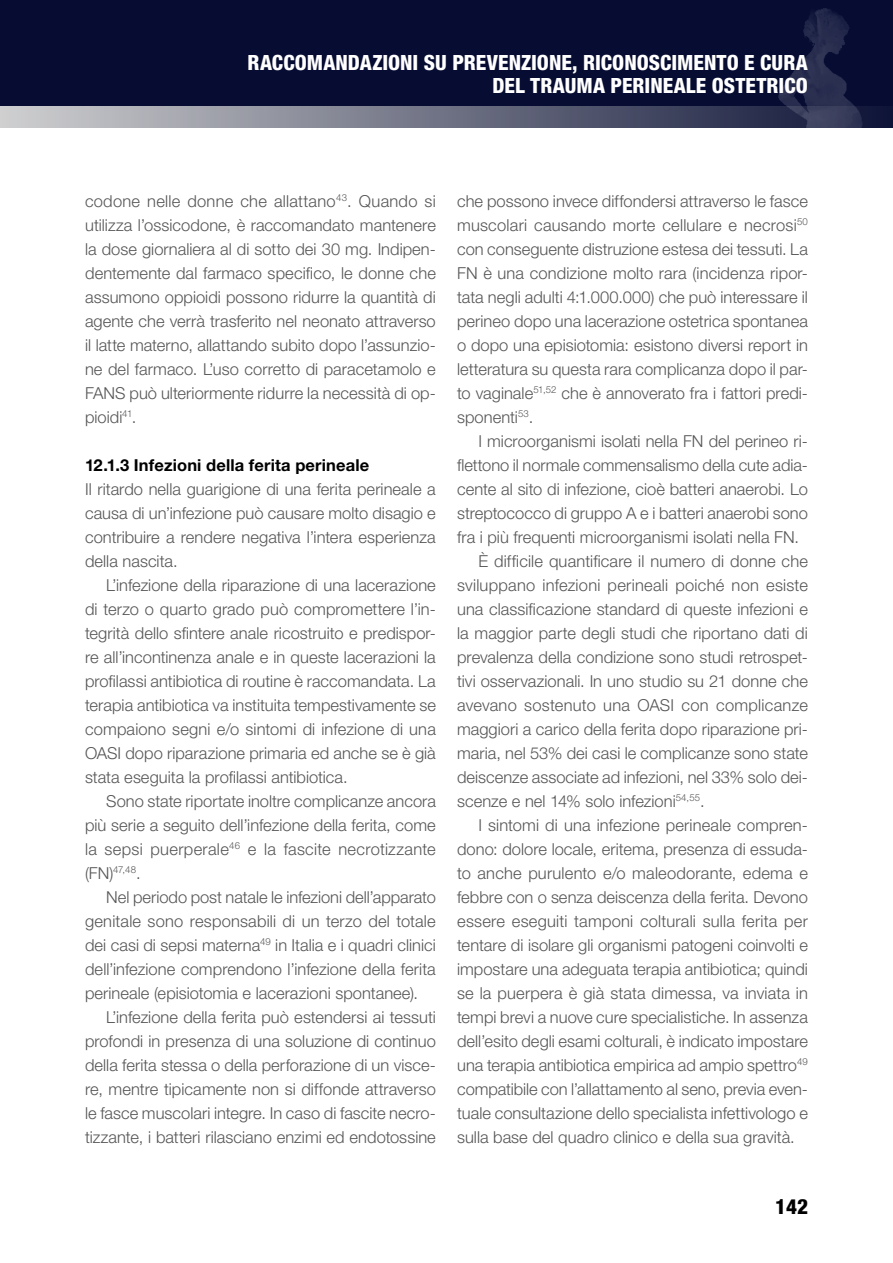
<style>
.page{position:relative;width:893px;height:1263px;background:#fff}
.page>*{position:absolute;margin:0;border:0;box-sizing:border-box;transform-origin:0 0}
.t1{font:800 condensed 21px/22.5px "Helvetica Neue LT Std";color:#fff;text-align:right}
.t2{font:800 condensed 21px "Helvetica Neue LT Std";color:#000}
.t3{font:300 16.5px/24px "Helvetica Neue LT Std";color:#575656;text-align:justify}
.t4{font:700 16.5px "Helvetica Neue LT Std";letter-spacing:.01em;color:#000}
</style>
<div class="page">
<div style="left:0;top:0;width:893px;height:128px;background:#070d32"></div>
<img style="left:778px;top:8px;width:76px;height:98px">
<svg style="left:0;top:106px;width:872px;height:22px;background:#737687"></svg>
<p class="t1" style="left:247px;top:51px;width:562px">RACCOMANDAZIONI SU PREVENZIONE, RICONOSCIMENTO E CURA<br>DEL TRAUMA PERINEALE OSTETRICO</p>
<p class="t3" style="left:85px;top:189px;width:352px">codone nelle donne che allattano<sup>43</sup>. Quando si utilizza l’ossicodone, è raccomandato mantenere la dose giornaliera al di sotto dei 30 mg. Indipen‑ dentemente dal farmaco specifico, le donne che assumono oppioidi possono ridurre la quantità di agente che verrà trasferito nel neonato attraverso il latte materno, allattando subito dopo l’assunzio‑ ne del farmaco. L’uso corretto di paracetamolo e FANS può ulteriormente ridurre la necessità di op‑ pioidi<sup>41</sup>.</p>
<p class="t4" style="left:85px;top:455px;width:286px">12.1.3 Infezioni della ferita perineale</p>
<p class="t3" style="left:85px;top:477px;width:352px">Il ritardo nella guarigione di una ferita perineale a causa di un’infezione può causare molto disagio e contribuire a rendere negativa l’intera esperienza della nascita.</p>
<p class="t3" style="left:85px;top:573px;width:352px;text-indent:21px">L’infezione della riparazione di una lacerazione di terzo o quarto grado può compromettere l’in‑ tegrità dello sfintere anale ricostruito e predispor‑ re all’incontinenza anale e in queste lacerazioni la profilassi antibiotica di routine è raccomandata. La terapia antibiotica va instituita tempestivamente se compaiono segni e/o sintomi di infezione di una OASI dopo riparazione primaria ed anche se è già stata eseguita la profilassi antibiotica.</p>
<p class="t3" style="left:85px;top:789px;width:352px;text-indent:21px">Sono state riportate inoltre complicanze ancora più serie a seguito dell’infezione della ferita, come la sepsi puerperale<sup>46</sup> e la fascite necrotizzante (FN)<sup>47,48</sup>.</p>
<p class="t3" style="left:85px;top:885px;width:352px;text-indent:21px">Nel periodo post natale le infezioni dell’apparato genitale sono responsabili di un terzo del totale dei casi di sepsi materna<sup>49</sup> in Italia e i quadri clinici dell’infezione comprendono l’infezione della ferita perineale (episiotomia e lacerazioni spontanee).</p>
<p class="t3" style="left:85px;top:1005px;width:352px;text-indent:21px">L’infezione della ferita può estendersi ai tessuti profondi in presenza di una soluzione di continuo della ferita stessa o della perforazione di un visce‑ re, mentre tipicamente non si diffonde attraverso le fasce muscolari integre. In caso di fascite necro‑ tizzante, i batteri rilasciano enzimi ed endotossine</p>
<p class="t3" style="left:457px;top:189px;width:352px">che possono invece diffondersi attraverso le fasce muscolari causando morte cellulare e necrosi<sup>50 </sup>con conseguente distruzione estesa dei tessuti. La FN è una condizione molto rara (incidenza ripor‑ tata negli adulti 4:1.000.000) che può interessare il perineo dopo una lacerazione ostetrica spontanea o dopo una episiotomia: esistono diversi report in letteratura su questa rara complicanza dopo il par‑ to vaginale<sup>51,52</sup> che è annoverato fra i fattori predi‑ sponenti<sup>53</sup>.</p>
<p class="t3" style="left:478px;top:429px;width:331px">I microorganismi isolati nella FN del perineo ri‑</p>
<p class="t3" style="left:457px;top:453px;width:352px">flettono il normale commensalismo della cute adia‑</p>
<p class="t3" style="left:457px;top:477px;width:352px">cente al sito di infezione, cioè batteri anaerobi. Lo</p>
<p class="t3" style="left:457px;top:501px;width:352px">streptococco di gruppo A e i batteri anaerobi sono</p>
<p class="t3" style="left:457px;top:525px;width:343px">fra i più frequenti microorganismi isolati nella FN.</p>
<p class="t3" style="left:478px;top:549px;width:331px">È difficile quantificare il numero di donne che</p>
<p class="t3" style="left:457px;top:573px;width:352px">sviluppano infezioni perineali poiché non esiste</p>
<p class="t3" style="left:457px;top:597px;width:352px">una classificazione standard di queste infezioni e</p>
<p class="t3" style="left:457px;top:621px;width:352px">la maggior parte degli studi che riportano dati di</p>
<p class="t3" style="left:457px;top:645px;width:352px">prevalenza della condizione sono studi retrospet‑</p>
<p class="t3" style="left:457px;top:669px;width:352px">tivi osservazionali. In uno studio su 21 donne che</p>
<p class="t3" style="left:457px;top:693px;width:352px">avevano sostenuto una OASI con complicanze</p>
<p class="t3" style="left:457px;top:717px;width:352px">maggiori a carico della ferita dopo riparazione pri‑</p>
<p class="t3" style="left:457px;top:741px;width:352px">maria, nel 53% dei casi le complicanze sono state</p>
<p class="t3" style="left:457px;top:765px;width:352px">deiscenze associate ad infezioni, nel 33% solo dei‑</p>
<p class="t3" style="left:457px;top:789px;width:249px">scenze e nel 14% solo infezioni<sup>54,55</sup>.</p>
<p class="t3" style="left:478px;top:813px;width:331px">I sintomi di una infezione perineale compren‑</p>
<p class="t3" style="left:457px;top:837px;width:352px">dono: dolore locale, eritema, presenza di essuda‑</p>
<p class="t3" style="left:457px;top:861px;width:352px">to anche purulento e/o maleodorante, edema e</p>
<p class="t3" style="left:457px;top:885px;width:352px">febbre con o senza deiscenza della ferita. Devono</p>
<p class="t3" style="left:457px;top:909px;width:352px">essere eseguiti tamponi colturali sulla ferita per</p>
<p class="t3" style="left:457px;top:933px;width:352px">tentare di isolare gli organismi patogeni coinvolti e</p>
<p class="t3" style="left:457px;top:957px;width:352px">impostare una adeguata terapia antibiotica; quindi</p>
<p class="t3" style="left:457px;top:981px;width:352px">se la puerpera è già stata dimessa, va inviata in</p>
<p class="t3" style="left:457px;top:1005px;width:352px">tempi brevi a nuove cure specialistiche. In assenza</p>
<p class="t3" style="left:457px;top:1029px;width:352px">dell’esito degli esami colturali, è indicato impostare</p>
<p class="t3" style="left:457px;top:1053px;width:352px">una terapia antibiotica empirica ad ampio spettro<sup>49</sup></p>
<p class="t3" style="left:457px;top:1077px;width:352px">compatibile con l’allattamento al seno, previa even‑</p>
<p class="t3" style="left:457px;top:1101px;width:352px">tuale consultazione dello specialista infettivologo e</p>
<p class="t3" style="left:457px;top:1125px;width:339px">sulla base del quadro clinico e della sua gravità.</p>
<p class="t2" style="left:775px;top:1194px;width:34px">142</p>
</div>
